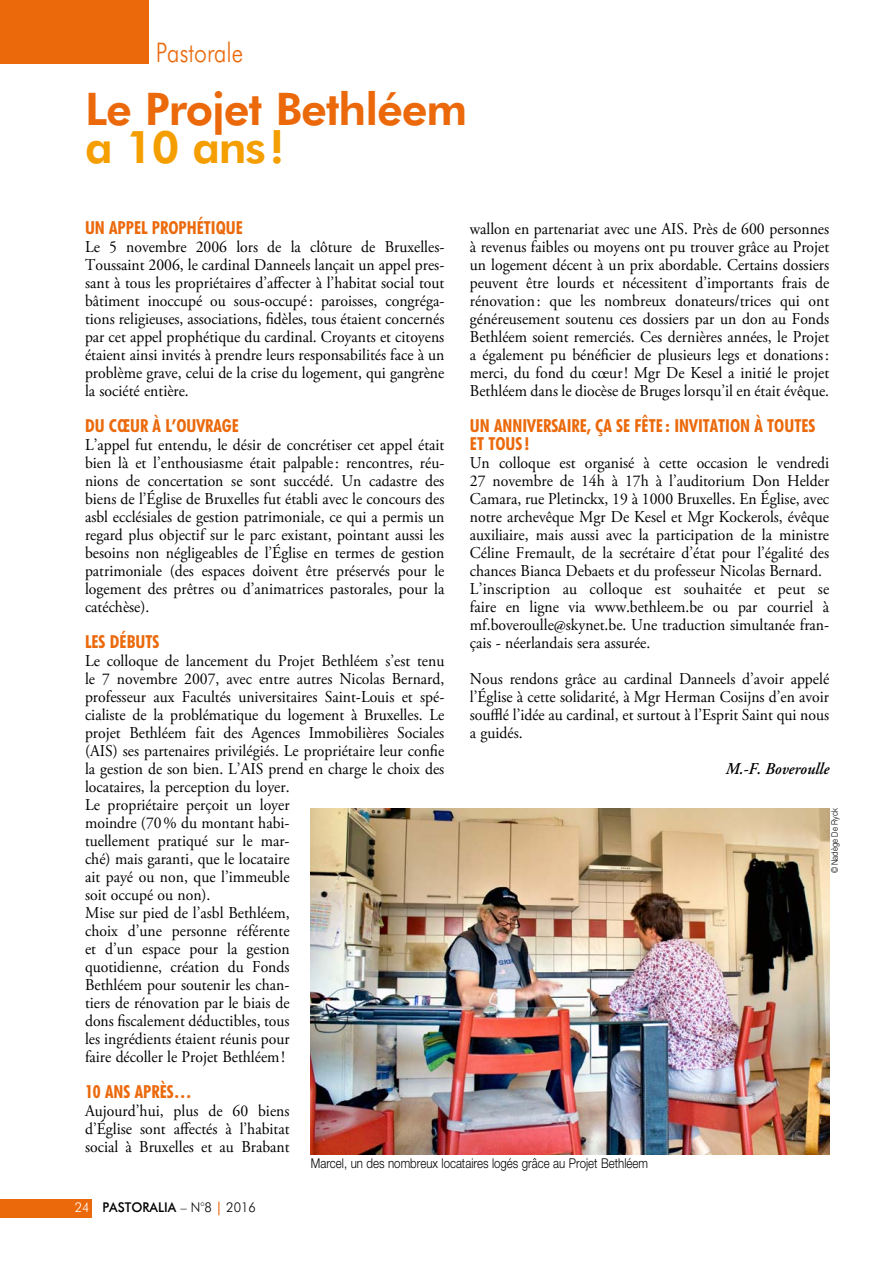
<style>
.page{position:relative;width:893px;height:1263px;background:#fff}
.page>*{position:absolute;margin:0;border:0;box-sizing:border-box;transform-origin:0 0}
.t1{font:800 45px "Futura BT";letter-spacing:-.025em;color:#eb690b}
.t2{font:800 45px "Futura BT";color:#f49e00}
.t3{font:300 27px "Futura BT";color:#eb690b;scale:.85 1}
.t4{font:700 condensed 18px/18px "Futura BT";color:#eb690b}
.t5{font:16.5px/18px "Adobe Garamond Pro";color:#000;text-align:justify;scale:.95 1}
.t6{font:italic 600 16.5px "Adobe Garamond Pro";color:#000;scale:.95 1}
.t7{font:300 13.5px "Helvetica Neue LT Std";color:#000;scale:.85 1}
.t8{font:500 13.5px "Futura BT";color:#000;scale:.95 1}
.t9{font:300 9px "Helvetica Neue LT Std";color:#000;scale:.85 1}
.s1{font-weight:300;color:#fff}
.s2{font-weight:300}
.s3{color:#eb690b}
</style>
<div class="page">
<div style="left:0;top:0;width:149px;height:64px;background:#eb690b"></div>
<div style="left:0;top:1199px;width:91px;height:18px;background:#eb690b"></div>
<img style="left:311px;top:809px;width:518px;height:345px">
<h2 class="t3" style="left:156px;top:36px;width:104px">Pastorale</h2>
<h1 class="t1" style="left:85px;top:82px;width:384px">Le Projet Bethléem</h1>
<h1 class="t2" style="left:85px;top:119px;width:201px">a 10 ans!</h1>
<p class="t4" style="left:85px;top:218px;width:159px">UN APPEL PROPHÉTIQUE</p>
<p class="t5" style="left:85px;top:238px;width:380px">Le 5 novembre 2006 lors de la clôture de Bruxelles-Toussaint 2006, le cardinal Danneels lançait un appel pres&shy;sant à tous les propriétaires d’affecter à l’habitat social tout bâtiment inoccupé ou sous-occupé: paroisses, congréga&shy;tions religieuses, associations, fidèles, tous étaient concernés par cet appel prophétique du cardinal. Croyants et citoyens étaient ainsi invités à prendre leurs responsabilités face à un problème grave, celui de la crise du logement, qui gangrène la société entière.</p>
<p class="t4" style="left:85px;top:416px;width:155px">DU CŒUR À L’OUVRAGE</p>
<p class="t5" style="left:85px;top:436px;width:380px">L’appel fut entendu, le désir de concrétiser cet appel était bien là et l’enthousiasme était palpable: rencontres, réu&shy;nions de concertation se sont succédé. Un cadastre des biens de l’Église de Bruxelles fut établi avec le concours des asbl ecclésiales de gestion patrimoniale, ce qui a permis un regard plus objectif sur le parc existant, pointant aussi les besoins non négligeables de l’Église en termes de gestion patrimoniale (des espaces doivent être préservés pour le logement des prêtres ou d’animatrices pastorales, pour la catéchèse).</p>
<p class="t4" style="left:85px;top:632px;width:76px">LES DÉBUTS</p>
<p class="t5" style="left:85px;top:652px;width:380px;text-align:left">Le colloque de lancement du Projet Bethléem s’est tenu le 7 novembre 2007, avec entre autres Nicolas Bernard, professeur aux Facultés universitaires Saint-Louis et spé&shy;cialiste de la problématique du logement à Bruxelles. Le projet Bethléem fait des Agences Immobilières Sociales (AIS) ses partenaires privilégiés. Le propriétaire leur confie la gestion de son bien. L’AIS prend en charge le choix des locataires, la perception du loyer.<br>Le propriétaire perçoit un loyer<br>moindre (70% du montant habi-<br>tuellement pratiqué sur le mar-<br>ché) mais garanti, que le locataire<br>ait payé ou non, que l’immeuble<br>soit occupé ou non).<br>Mise sur pied de l’asbl Bethléem,<br>choix d’une personne référente<br>et d’un espace pour la gestion<br>quotidienne, création du Fonds<br>Bethléem pour soutenir les chan-<br>tiers de rénovation par le biais de<br>dons fiscalement déductibles, tous<br>les ingrédients étaient réunis pour<br>faire décoller le Projet Bethléem!</p>
<p class="t4" style="left:85px;top:1082px;width:108px">10 ANS APRÈS…</p>
<p class="t5" style="left:85px;top:1102px;width:217px">Aujourd’hui, plus de 60 biens d’Église sont affectés à l’habitat social à Bruxelles et au Brabant</p>
<p class="t5" style="left:470px;top:220px;width:380px">wallon en partenariat avec une AIS. Près de 600 personnes à revenus faibles ou moyens ont pu trouver grâce au Projet un logement décent à un prix abordable. Certains dossiers peuvent être lourds et nécessitent d’importants frais de rénovation: que les nombreux donateurs/trices qui ont généreusement soutenu ces dossiers par un don au Fonds Bethléem soient remerciés. Ces dernières années, le Projet a également pu bénéficier de plusieurs legs et donations: merci, du fond du cœur! Mgr De Kesel a initié le projet Bethléem dans le diocèse de Bruges lorsqu’il en était évêque.</p>
<p class="t4" style="left:470px;top:416px;width:347px">UN ANN IVERSAIRE, ÇA SE FÊTE: INVITATION À TOUTES<br>ET TOUS!</p>
<p class="t5" style="left:470px;top:454px;width:380px;text-align:left">Un colloque est organisé à cette occasion le vendredi 27 novembre de 14h à 17h à l’auditorium Don Helder Camara, rue Pletinckx, 19 à 1000 Bruxelles. En Église, avec notre archevêque Mgr De Kesel et Mgr Kockerols, évêque auxiliaire, mais aussi avec la participation de la ministre Céline Fremault, de la secrétaire d’état pour l’égalité des chances Bianca Debaets et du professeur Nicolas Bernard.<br>L’inscription au colloque est souhaitée et peut se faire en ligne via www.bethleem.be ou par courriel à mf.boveroulle@skynet.be. Une traduction simultanée fran&shy;çais - néerlandais sera assurée.</p>
<p class="t5" style="left:470px;top:670px;width:380px">Nous rendons grâce au cardinal Danneels d’avoir appelé l’Église à cette solidarité, à Mgr Herman Cosijns d’en avoir soufflé l’idée au cardinal, et surtout à l’Esprit Saint qui nous a guidés.</p>
<p class="t6" style="left:726px;top:759px;width:110px">M.-F. Boveroulle</p>
<p class="t9" style="left:829px;top:873px;width:78px;rotate:-90deg">© Nadège De Ryck</p>
<p class="t8" style="left:75px;top:1199px;width:192px"><span class="s1">24</span> PASTORALIA <span class="s2">– N°8</span> <span class="s3">|</span> <span class="s2">2016</span></p>
<p class="t7" style="left:311px;top:1155px;width:398px">Marcel, un des nombreux locataires logés grâce au Projet Bethléem</p>
</div>
